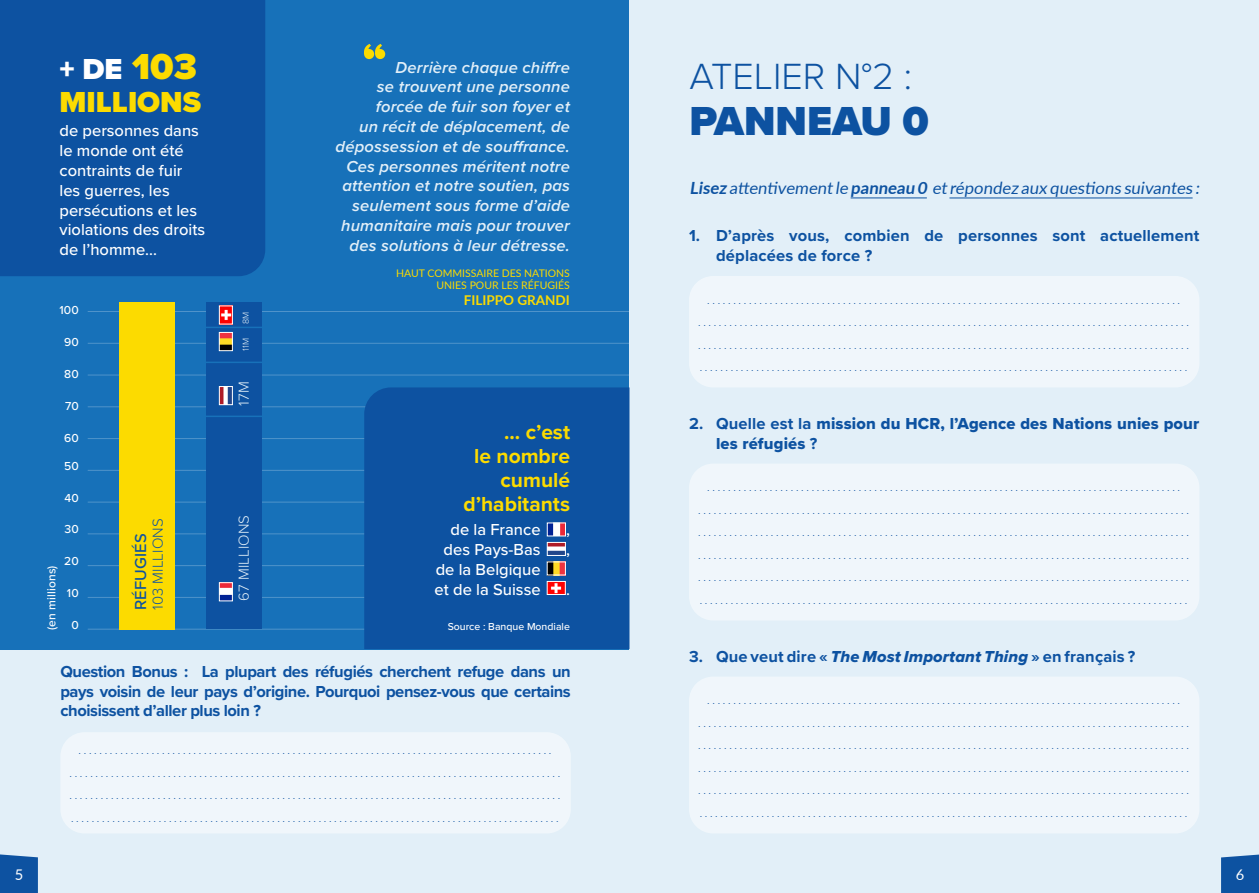
<style>
.page{position:relative;width:1259px;height:893px;background:#fff}
.page>*{position:absolute;margin:0;border:0;box-sizing:border-box;transform-origin:0 0}
.t1{font:800 72px "Dolce Vita";color:#fcdb00}
.t2{font:900 42px "Proxima Nova";color:#0d52a1}
.t3{font:300 37.8px "Proxima Nova";color:#0d52a1}
.t4{font:900 30px/33px "Proxima Nova";color:#fcdb00}
.t5{font:700 21px/24px "Proxima Nova";color:#fcdb00;text-align:right}
.t6{font:100 16.8px/22.5px "Lato";color:#0d52a1;text-align:center}
.t7{font:16.8px "Lato";color:#0d52a1}
.t8{font:700 16.5px/19.8px "Proxima Nova";letter-spacing:.01em;color:#0d52a1;text-align:justify}
.t9{font:italic 600 16.5px/19.8px "Proxima Nova";letter-spacing:.01em;color:#e2eff8;text-align:right}
.t10{font:500 16.5px/19.8px "Proxima Nova";color:#fff}
.t11{font:16.5px/19.8px "Proxima Nova Extrabld";letter-spacing:.01em;color:#0d52a1}
.t12{font:500 16.5px "Proxima Nova";letter-spacing:.01em;color:#0d52a1}
.t13{font:300 15px "Proxima Nova";letter-spacing:.01em;color:#e2eff8}
.t14{font:300 15px "Proxima Nova";letter-spacing:.01em;color:#0d52a1}
.t15{font:14.7px "Lato";color:#fff}
.t16{font:700 13.5px "Lato";color:#fcdb00}
.t17{font:500 12px "Proxima Nova";letter-spacing:.01em;color:#fff}
.t18{font:10.5px/12.6px "Lato";color:#fcdb00;text-align:right}
.t19{font:500 10.5px "Proxima Nova";color:#fff}
.t20{font:300 9px "Proxima Nova";color:#e2eff8}
.s1{color:#fff}
.s2{font-size:37.5px}
.s3{font-weight:700}
.s4{font-family:"Proxima Nova";font-weight:700}
.s5{font-family:"Proxima Nova Extrabld It";font-weight:400}
</style>
<div class="page">
<div style="left:0;top:0;width:629px;height:893px;background:#e2eff8"></div>
<div style="left:0;top:0;width:629px;height:649px;background:#1771b9"></div>
<hr style="left:88px;top:629px;width:541px;height:1px;background:#fff">
<hr style="left:88px;top:597px;width:541px;height:1px;background:#fff">
<hr style="left:88px;top:565px;width:541px;height:1px;background:#fff">
<hr style="left:88px;top:533px;width:541px;height:1px;background:#fff">
<hr style="left:88px;top:502px;width:541px;height:1px;background:#fff">
<hr style="left:88px;top:470px;width:541px;height:1px;background:#fff">
<hr style="left:88px;top:438px;width:541px;height:1px;background:#fff">
<hr style="left:88px;top:406px;width:541px;height:1px;background:#fff">
<hr style="left:88px;top:375px;width:541px;height:1px;background:#fff">
<hr style="left:88px;top:343px;width:541px;height:1px;background:#fff">
<hr style="left:88px;top:311px;width:541px;height:1px;background:#fff">
<div style="left:119px;top:302px;width:56px;height:327px;background:#fcdb00"></div>
<svg style="left:0;top:854px;width:38px;height:39px"></svg>
<div style="left:60px;top:732px;width:511px;height:101px;background:#f0f6fb;border-radius:24px"></div>
<div style="left:629px;top:0;width:630px;height:893px;background:#e2eff8"></div>
<svg style="left:1221px;top:854px;width:38px;height:39px"></svg>
<div style="left:689px;top:464px;width:510px;height:156px;background:#f0f6fb;border-radius:24px"></div>
<div style="left:689px;top:677px;width:510px;height:156px;background:#f0f6fb;border-radius:24px"></div>
<hr style="left:850px;top:197px;width:77px;height:1px;background:#0d52a1">
<hr style="left:949px;top:198px;width:243px;height:1px;background:#0d52a1">
<div style="left:689px;top:276px;width:510px;height:111px;background:#f0f6fb;border-radius:24px"></div>
<div style="left:0;top:0;width:265px;height:276px;background:#0d52a1"></div>
<div style="left:364px;top:387px;width:265px;height:262px;background:#0d52a1"></div>
<div style="left:206px;top:302px;width:56px;height:327px;background:#0d52a1"></div>
<img style="left:221px;top:388px;width:10px;height:15px">
<div style="left:219px;top:386px;width:14px;height:19px;border:1px solid #fff"></div>
<img style="left:221px;top:334px;width:10px;height:15px">
<div style="left:219px;top:332px;width:14px;height:19px;border:1px solid #fff"></div>
<img style="left:221px;top:308px;width:10px;height:14px">
<div style="left:219px;top:306px;width:14px;height:18px;border:1px solid #fff"></div>
<svg style="left:547px;top:523px;width:19px;height:13px"></svg>
<img style="left:549px;top:544px;width:14px;height:10px">
<div style="left:547px;top:542px;width:18px;height:14px;border:1px solid #fff"></div>
<img style="left:549px;top:564px;width:14px;height:9px">
<img style="left:549px;top:583px;width:14px;height:10px">
<div style="left:547px;top:581px;width:18px;height:14px;border:1px solid #fff"></div>
<p class="t15" style="left:15px;top:864px;width:10px">5</p>
<h3 class="t4" style="left:60px;top:53px;width:143px"><span class="s1">+ DE</span> <span class="s2">103<br></span>MILLIONS</h3>
<p class="t10" style="left:60px;top:120px;width:147px">de personnes dans le monde ont été contraints de fuir les guerres, les persécutions et les violations des droits de l’homme...</p>
<p class="t17" style="left:59px;top:302px;width:21px">100</p>
<p class="t17" style="left:64px;top:333px;width:16px">90</p>
<p class="t17" style="left:64px;top:365px;width:16px">80</p>
<p class="t17" style="left:65px;top:397px;width:15px">70</p>
<p class="t17" style="left:64px;top:429px;width:16px">60</p>
<p class="t17" style="left:64px;top:457px;width:16px">50</p>
<p class="t17" style="left:64px;top:489px;width:16px">40</p>
<p class="t20" style="left:239px;top:324px;width:14px;rotate:-90deg">8M</p>
<p class="t20" style="left:239px;top:351px;width:14px;rotate:-90deg">11M</p>
<p class="t13" style="left:233px;top:406px;width:26px;rotate:-90deg">17M</p>
<p class="t17" style="left:64px;top:520px;width:16px">30</p>
<p class="t17" style="left:64px;top:552px;width:16px">20</p>
<p class="t17" style="left:42px;top:630px;width:66px;rotate:-90deg">(en millions)</p>
<p class="t17" style="left:67px;top:584px;width:13px">10</p>
<p class="t17" style="left:71px;top:616px;width:9px">0</p>
<p class="t14" style="left:147px;top:610px;width:93px;rotate:-90deg">103 MILLIONS</p>
<p class="t13" style="left:233px;top:601px;width:87px;rotate:-90deg">67 MILLIONS</p>
<p class="t12" style="left:128px;top:610px;width:78px;rotate:-90deg">RÉFUGIÉS</p>
<h1 class="t1" style="left:362px;top:33px;width:27px">“</h1>
<p class="t9" style="left:336px;top:57px;width:236px">Derrière chaque chiffre<br>se trouvent une personne forcée de fuir son foyer et<br>un récit de déplacement, de dépossession et de souffrance.<br>Ces personnes méritent notre attention et notre soutien, pas seulement sous forme d’aide humanitaire mais pour trouver des solutions à leur détresse.</p>
<p class="t18" style="left:396px;top:266px;width:175px">HAUT COMMISSAIRE DES NATIONS<br>UNIES POUR LES RÉFUGIÉS</p>
<p class="t16" style="left:464px;top:290px;width:108px">FILIPPO GRANDI</p>
<p class="t5" style="left:463px;top:420px;width:108px">... c’est<br>le nombre cumulé d’habitants</p>
<p class="t10" style="left:450px;top:519px;width:92px">de la France</p>
<p class="t10" style="left:566px;top:519px;width:5px">,</p>
<p class="t10" style="left:444px;top:539px;width:98px">des Pays-Bas</p>
<p class="t10" style="left:566px;top:539px;width:5px">,</p>
<p class="t10" style="left:435px;top:559px;width:107px">de la Belgique et de la Suisse</p>
<p class="t10" style="left:566px;top:579px;width:5px">.</p>
<p class="t19" style="left:448px;top:618px;width:124px">Source : Banque Mondiale</p>
<p class="t8" style="left:60px;top:661px;width:512px">Question Bonus : La plupart des réfugiés cherchent refuge dans un pays voisin de leur pays d’origine. Pourquoi pensez-vous que certains choisissent d’aller plus loin ?</p>
<p class="t6" style="left:69px;top:736px;width:493px">........................................................................................... ............................................................................................... ............................................................................................... ...............................................................................................</p>
<h3 class="t3" style="left:689px;top:49px;width:224px">ATELIER N°2 :</h3>
<h2 class="t2" style="left:689px;top:90px;width:241px">PANNEAU 0</h2>
<p class="t7" style="left:689px;top:176px;width:514px"><span class="s3">Lisez</span> attentivement le <span class="s3">panneau 0</span> et répondez aux questions suivantes :</p>
<p class="t8" style="left:716px;top:225px;width:485px;text-indent:-27px">1. D’après vous, combien de personnes sont actuellement déplacées de force ?</p>
<p class="t6" style="left:697px;top:286px;width:493px">........................................................................................... ............................................................................................... ............................................................................................... ...............................................................................................</p>
<p class="t11" style="left:716px;top:413px;width:485px;text-indent:-27px"><span class="s4">2. Quelle est la</span> mission du HCR, l’Agence des Nations unies pour les réfugiés <span class="s4">?</span></p>
<p class="t6" style="left:697px;top:473px;width:493px">........................................................................................... ............................................................................................... ............................................................................................... ............................................................................................... ............................................................................................... ...............................................................................................</p>
<p class="t8" style="left:689px;top:646px;width:448px">3. Que veut dire « <span class="s5">The Most Important Thing</span> » en français ?</p>
<p class="t6" style="left:697px;top:686px;width:493px">........................................................................................... ............................................................................................... ............................................................................................... ............................................................................................... ............................................................................................... ...............................................................................................</p>
<p class="t15" style="left:1235px;top:864px;width:10px">6</p>
</div>
